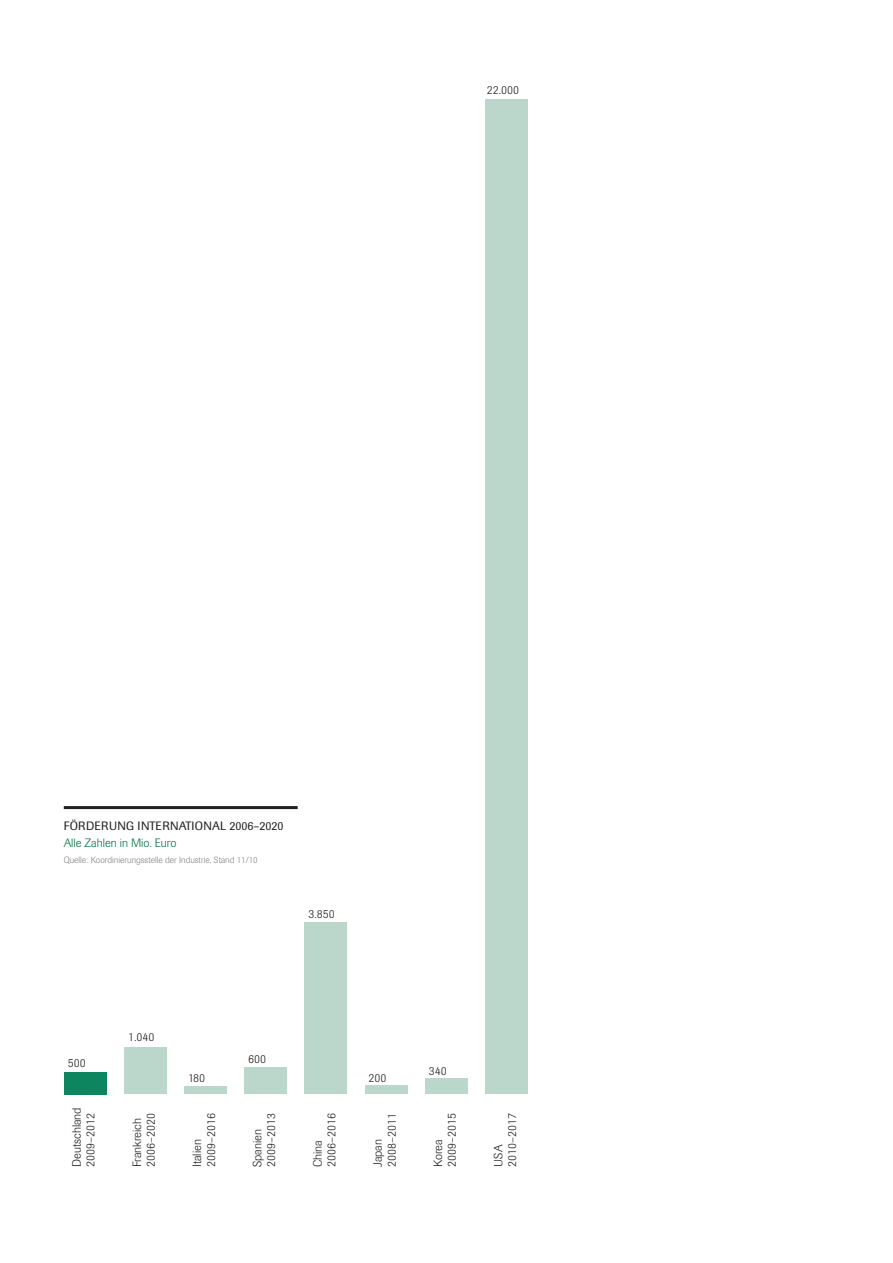
<style>
.page{position:relative;width:893px;height:1263px;background:#fff}
.page>*{position:absolute;margin:0;border:0;box-sizing:border-box;transform-origin:0 0}
.t1{font:300 12px/13.8px "Imago BQ";color:#231f20}
.t2{font:12px "Imago BQ";letter-spacing:.02em;color:#231f20}
.t3{font:300 12px "Imago BQ";color:#007243}
.t4{font:300 9px "Imago BQ";color:#808285}
</style>
<div class="page">
<div style="left:485px;top:99px;width:43px;height:995px;background:#bbd7cb"></div>
<hr style="left:64px;top:806px;width:234px;height:3px;background:#231f20">
<div style="left:64px;top:1072px;width:42px;height:23px;background:#0d855f"></div>
<div style="left:124px;top:1048px;width:43px;height:46px;background:#bbd7cb"></div>
<div style="left:184px;top:1086px;width:43px;height:8px;background:#bbd7cb"></div>
<div style="left:244px;top:1067px;width:43px;height:27px;background:#bbd7cb"></div>
<div style="left:305px;top:923px;width:42px;height:171px;background:#bbd7cb"></div>
<div style="left:365px;top:1085px;width:42px;height:9px;background:#bbd7cb"></div>
<div style="left:425px;top:1079px;width:43px;height:15px;background:#bbd7cb"></div>
<p class="t1" style="left:487px;top:83px;width:34px">22.000</p>
<p class="t2" style="left:64px;top:819px;width:221px">Fö rderung internatio nal 2006–2020</p>
<p class="t3" style="left:64px;top:836px;width:114px">Alle Zahlen in Mio. Euro</p>
<p class="t4" style="left:64px;top:855px;width:195px">Quelle: Koordinierungsstelle der Industrie, Stand 11/10</p>
<p class="t1" style="left:308px;top:907px;width:28px">3.850</p>
<p class="t1" style="left:68px;top:1055px;width:19px">500</p>
<p class="t1" style="left:70px;top:1167px;width:61px;rotate:-90deg">Deutschland<br>2009–2012</p>
<p class="t1" style="left:128px;top:1030px;width:28px">1.040</p>
<p class="t1" style="left:130px;top:1167px;width:55px;rotate:-90deg">Frankreich<br>2006–2020</p>
<p class="t1" style="left:188px;top:1071px;width:19px">180</p>
<p class="t1" style="left:190px;top:1167px;width:56px;rotate:-90deg">Italien<br>2009–2016</p>
<p class="t1" style="left:248px;top:1051px;width:19px">600</p>
<p class="t1" style="left:250px;top:1167px;width:55px;rotate:-90deg">Spanien<br>2009–2013</p>
<p class="t1" style="left:311px;top:1167px;width:55px;rotate:-90deg">China<br>2006–2016</p>
<p class="t1" style="left:369px;top:1071px;width:19px">200</p>
<p class="t1" style="left:371px;top:1167px;width:55px;rotate:-90deg">Japan<br>2008–2011</p>
<p class="t1" style="left:429px;top:1064px;width:19px">340</p>
<p class="t1" style="left:431px;top:1167px;width:55px;rotate:-90deg">Korea<br>2009–2015</p>
<p class="t1" style="left:491px;top:1167px;width:55px;rotate:-90deg">USA<br>2010–2017</p>
</div>
